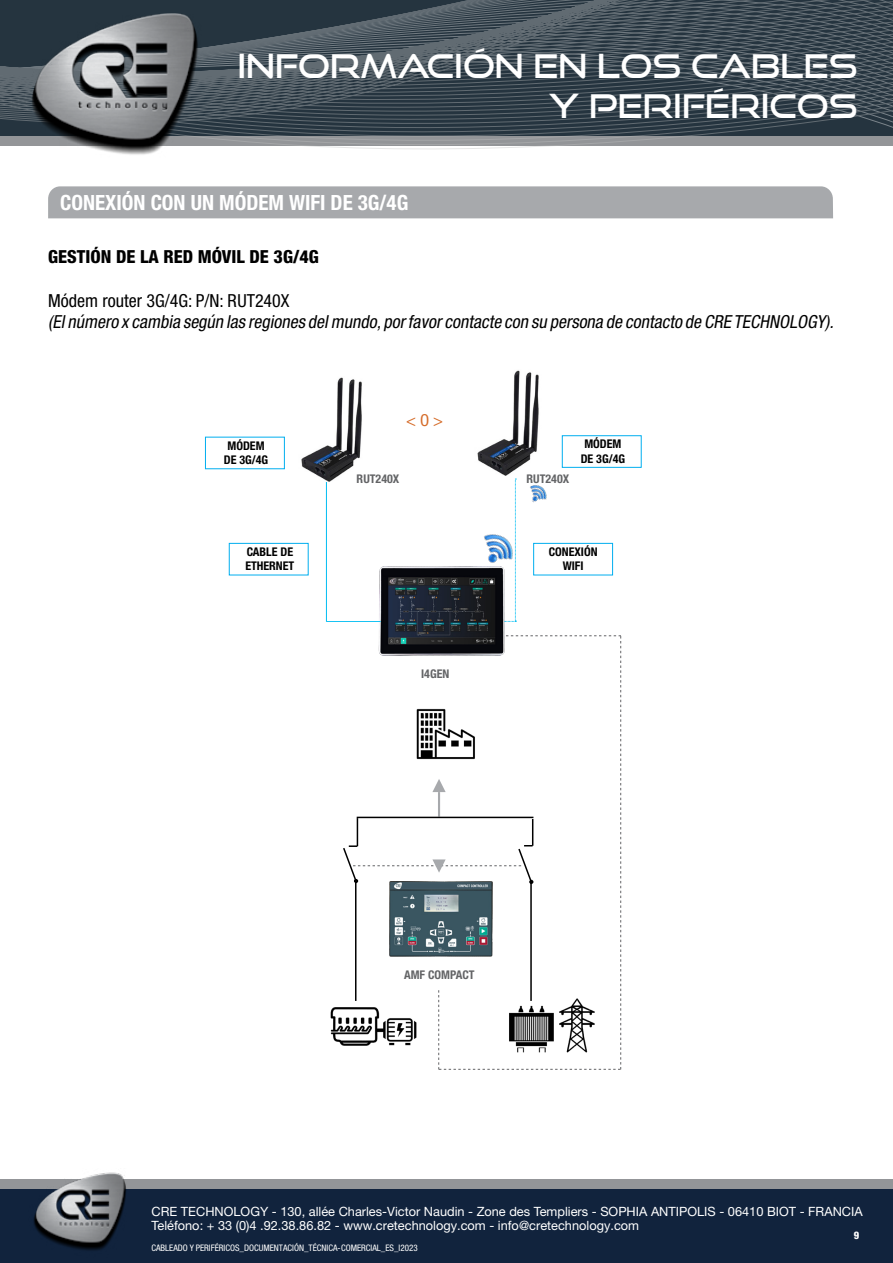
<style>
.page{position:relative;width:893px;height:1263px;background:#fff}
.page>*{position:absolute;margin:0;border:0;box-sizing:border-box;transform-origin:0 0}
.t1{font:33px/39.6px "Good Times Rg";color:#fff;text-align:right}
.t2{font:700 condensed 21px "Helvetica Neue LT Std";color:#fff}
.t3{font:italic condensed 18px "Helvetica Neue LT Std";color:#000}
.t4{font:condensed 18px "Helvetica Neue LT Std";color:#000}
.t5{font:800 condensed 18px "Helvetica Neue LT Std";color:#000}
.t6{font:condensed 16.5px "Helvetica Neue LT Std";color:#d56c2a}
.t7{font:12.75px/14.4px "Helvetica Neue LT Std";color:#fff}
.t8{font:700 condensed 12px/14.4px "Helvetica Neue LT Std";color:#000;text-align:center}
.t9{font:700 condensed 12px "Helvetica Neue LT Std";color:#636466}
.t10{font:800 condensed 10.5px "Helvetica Neue LT Std";color:#fff}
.t11{font:condensed 9px "Helvetica Neue LT Std";color:#fff}
</style>
<div class="page">
<svg style="left:0;top:0;width:893px;height:150px;background:#48545d"></svg>
<div style="left:0;top:1181px;width:893px;height:82px;background:#11233d"></div>
<div style="left:0;top:1179px;width:893px;height:10px;background:#939598"></div>
<img style="left:33px;top:1172px;width:93px;height:78px">
<img style="left:5px;top:5px;width:199px;height:150px">
<div style="left:48px;top:186px;width:785px;height:32px;background:#a7a9ac"></div>
<hr style="left:326px;top:460px;width:1px;height:162px;background:#00bdf2">
<svg style="left:508px;top:479px;width:8px;height:143px"></svg>
<div style="left:562px;top:435px;width:79px;height:32px;background:#fff;border:1px solid #00aeef"></div>
<div style="left:205px;top:437px;width:80px;height:32px;background:#fff;border:1px solid #00aeef"></div>
<div style="left:229px;top:543px;width:79px;height:32px;background:#fff;border:1px solid #00aeef"></div>
<div style="left:533px;top:543px;width:80px;height:32px;background:#fff;border:1px solid #00aeef"></div>
<img style="left:477px;top:370px;width:62px;height:105px">
<img style="left:301px;top:377px;width:61px;height:105px">
<img style="left:484px;top:529px;width:32px;height:40px">
<img style="left:379px;top:562px;width:129px;height:73px">
<img style="left:530px;top:485px;width:17px;height:18px">
<hr style="left:326px;top:621px;width:55px;height:1px;background:#00bdf2">
<img style="left:330px;top:1007px;width:12px;height:38px">
<svg style="left:342px;top:635px;width:279px;height:435px"></svg>
<h1 class="t1" style="left:237px;top:46px;width:622px">INFORMACIÓN EN LOS CABLES<br>Y PERIFÉRICOS</h1>
<h2 class="t2" style="left:60px;top:190px;width:350px">CONEXIÓN CON UN MÓDEM WIFI DE 3G/4G</h2>
<h3 class="t5" style="left:48px;top:246px;width:272px">GESTIÓN DE LA RED MÓVIL DE 3G/4G</h3>
<h3 class="t4" style="left:48px;top:290px;width:243px">Módem router 3G/4G: P/N: RUT240X</h3>
<h3 class="t3" style="left:48px;top:311px;width:791px">(Elnúmero x cambia según las regiones delmundo,porfavorcontacte con su persona de contacto de CRE TECHNOLOGY).</h3>
<p class="t8" style="left:224px;top:438px;width:46px">MÓDEM<br>DE 3G/4G</p>
<p class="t8" style="left:245px;top:544px;width:51px;text-align:left">CABLE DE<br>ETHERNET</p>
<p class="t6" style="left:406px;top:411px;width:38px">&lt; O &gt;</p>
<p class="t9" style="left:357px;top:471px;width:44px">RUT240X</p>
<p class="t9" style="left:526px;top:471px;width:44px">RUT240X</p>
<p class="t8" style="left:581px;top:437px;width:46px">MÓDEM<br>DE 3G/4G</p>
<p class="t9" style="left:421px;top:666px;width:30px">I4GEN</p>
<p class="t8" style="left:549px;top:544px;width:50px">CONEXIÓN<br>WIFI</p>
<p class="t9" style="left:404px;top:968px;width:72px">AMF COMPACT</p>
<p class="t7" style="left:152px;top:1204px;width:713px">CRE TECHNOLOGY - 130, allée Charles-Victor Naudin - Zone des Templiers - SOPHIA ANTIPOLIS - 06410 BIOT - FRANCIA<br>Teléfono: + 33 (0)4 .92.38.86.82 - www.cretechnology.com - info@cretechnology.com</p>
<p class="t11" style="left:151px;top:1242px;width:268px">CABLEADO Y PERIFÉRICOS_DOCUMENTACIÓN_TÉCNICA-COMERCIAL_ES_I2023</p>
<p class="t10" style="left:854px;top:1228px;width:7px">9</p>
</div>
